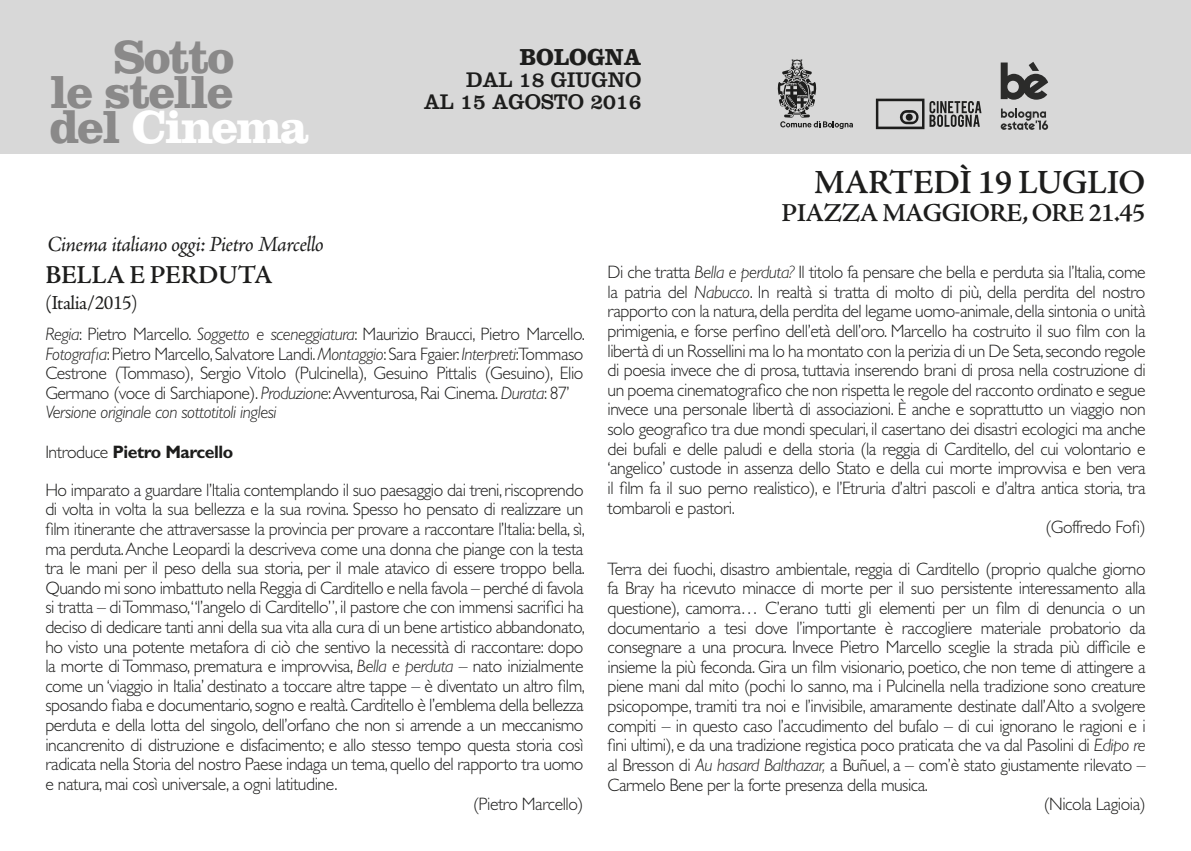
<style>
.page{position:relative;width:1191px;height:851px;background:#fff}
.page>*{position:absolute;margin:0;border:0;box-sizing:border-box;transform-origin:0 0}
.t1{font:700 48.2px/35px "Clarendon";letter-spacing:-.04em;color:#8a8989}
.t2{font:600 34px "Adobe Jenson Pro";letter-spacing:-.015em;color:#1d1d1c}
.t3{font:600 26px "Adobe Jenson Pro";letter-spacing:-.025em;color:#1d1d1c}
.t4{font:700 24px "Clarendon";color:#1d1d1c;scale:.95 1}
.t5{font:italic 22px "Adobe Jenson Pro";letter-spacing:-.03em;color:#1d1d1c}
.t6{font:22px/22px "Clarendon";color:#1d1d1c;text-align:right;scale:.95 1}
.t7{font:20px "Adobe Jenson Pro";letter-spacing:-.025em;color:#1d1d1c}
.t8{font:300 18px/19.6px "Gill Sans";letter-spacing:-.025em;color:#1d1d1c}
.s1{color:#fff}
.s2{font-style:italic}
.s3{font-weight:700}
</style>
<div class="page">
<div style="left:0;top:0;width:1191px;height:153px;background:#d8d8d8"></div>
<svg style="left:876px;top:99px;width:105px;height:30px"></svg>
<svg style="left:777px;top:59px;width:76px;height:70px"></svg>
<svg style="left:1000px;top:108px;width:48px;height:22px"></svg>
<svg style="left:1000px;top:62px;width:48px;height:38px"></svg>
<h1 class="t1" style="left:50px;top:38px;width:261px;text-indent:64px">Sotto<br>le stelle del <span class="s1">Cinema</span></h1>
<p class="t5" style="left:47px;top:231px;width:278px">Cinema italiano oggi: Pietro Marcello</p>
<h3 class="t4" style="left:520px;top:42px;width:130px">BOLOGNA</h3>
<p class="t6" style="left:424px;top:68px;width:231px">DAL 18 GIUGNO<br>AL 15 AGOSTO 2016</p>
<h2 class="t2" style="left:814px;top:163px;width:333px">MARTEDÌ 19 LUGLIO</h2>
<h3 class="t3" style="left:781px;top:198px;width:365px">PIAZZA MAGGIORE, ORE 21.45</h3>
<h3 class="t3" style="left:46px;top:260px;width:229px">BELLA E PERDUTA</h3>
<p class="t7" style="left:45px;top:291px;width:94px">(Italia/2015)</p>
<p class="t8" style="left:45px;top:324px;width:541px"><span class="s2">Regia</span>: Pietro Marcello. <span class="s2">Soggetto e sceneggiatura</span>: Maurizio Braucci, Pietro Marcello.<br><span class="s2">Fotografia</span>: Pietro Marcello, Salvatore Landi. <span class="s2">Montaggio</span>: Sara Fgaier. <span class="s2">Interpreti</span>:Tommaso Cestrone (Tommaso), Sergio Vitolo (Pulcinella), Gesuino Pittalis (Gesuino), Elio Germano (voce di Sarchiapone). <span class="s2">Produzione</span>: Avventurosa, Rai Cinema. <span class="s2">Durata</span>: 87’ <span class="s2">Versione originale con sottotitoli inglesi</span></p>
<p class="t8" style="left:45px;top:433px;width:540px;line-height:37.6px">Introduce <span class="s3">Pietro Marcello<br></span>Ho imparato a guardare l’Italia contemplando il suo paesaggio dai treni, riscoprendo</p>
<p class="t8" style="left:45px;top:499px;width:539px">di volta in volta la sua bellezza e la sua rovina. Spesso ho pensato di realizzare un</p>
<p class="t8" style="left:45px;top:519px;width:541px">film itinerante che attraversasse la provincia per provare a raccontare l’Italia: bella, sì,</p>
<p class="t8" style="left:45px;top:539px;width:539px">ma perduta. Anche Leopardi la descriveva come una donna che piange con la testa</p>
<p class="t8" style="left:45px;top:558px;width:541px">tra le mani per il peso della sua storia, per il male atavico di essere troppo bella.</p>
<p class="t8" style="left:45px;top:578px;width:540px">Quando mi sono imbattuto nella Reggia di Carditello e nella favola – perché di favola</p>
<p class="t8" style="left:45px;top:597px;width:539px">si tratta – di Tommaso,“l’angelo di Carditello”, il pastore che con immensi sacrifici ha</p>
<p class="t8" style="left:45px;top:617px;width:541px">deciso di dedicare tanti anni della sua vita alla cura di un bene artistico abbandonato,</p>
<p class="t8" style="left:45px;top:637px;width:539px">ho visto una potente metafora di ciò che sentivo la necessità di raccontare: dopo</p>
<p class="t8" style="left:45px;top:656px;width:540px">la morte di Tommaso, prematura e improvvisa, <span class="s2">Bella e perduta</span> – nato inizialmente</p>
<p class="t8" style="left:45px;top:676px;width:541px">come un ‘viaggio in Italia’ destinato a toccare altre tappe – è diventato un altro film,</p>
<p class="t8" style="left:45px;top:695px;width:539px">sposando fiaba e documentario, sogno e realtà. Carditello è l’emblema della bellezza</p>
<p class="t8" style="left:45px;top:715px;width:539px">perduta e della lotta del singolo, dell’orfano che non si arrende a un meccanismo</p>
<p class="t8" style="left:45px;top:735px;width:539px">incancrenito di distruzione e disfacimento; e allo stesso tempo questa storia così</p>
<p class="t8" style="left:45px;top:754px;width:539px">radicata nella Storia del nostro Paese indaga un tema, quello del rapporto tra uomo</p>
<p class="t8" style="left:45px;top:774px;width:294px">e natura, mai così universale, a ogni latitudine.</p>
<p class="t8" style="left:473px;top:793px;width:112px">(Pietro Marcello)</p>
<p class="t8" style="left:607px;top:262px;width:539px">Di che tratta <span class="s2">Bella e perduta?</span> Il titolo fa pensare che bella e perduta sia l’Italia, come</p>
<p class="t8" style="left:607px;top:282px;width:539px">la patria del <span class="s2">Nabucco</span>. In realtà si tratta di molto di più, della perdita del nostro</p>
<p class="t8" style="left:607px;top:302px;width:539px">rapporto con la natura, della perdita del legame uomo-animale, della sintonia o unità</p>
<p class="t8" style="left:607px;top:321px;width:540px">primigenia, e forse perfino dell’età dell’oro. Marcello ha costruito il suo film con la</p>
<p class="t8" style="left:607px;top:341px;width:539px">libertà di un Rossellini ma lo ha montato con la perizia di un De Seta, secondo regole</p>
<p class="t8" style="left:607px;top:360px;width:539px">di poesia invece che di prosa, tuttavia inserendo brani di prosa nella costruzione di</p>
<p class="t8" style="left:607px;top:380px;width:539px">un poema cinematografico che non rispetta le regole del racconto ordinato e segue</p>
<p class="t8" style="left:607px;top:400px;width:539px">invece una personale libertà di associazioni. È anche e soprattutto un viaggio non</p>
<p class="t8" style="left:607px;top:419px;width:539px">solo geografico tra due mondi speculari, il casertano dei disastri ecologici ma anche</p>
<p class="t8" style="left:607px;top:439px;width:539px">dei bufali e delle paludi e della storia (la reggia di Carditello, del cui volontario e</p>
<p class="t8" style="left:607px;top:458px;width:539px">‘angelico’ custode in assenza dello Stato e della cui morte improvvisa e ben vera</p>
<p class="t8" style="left:607px;top:478px;width:539px">il film fa il suo perno realistico), e l’Etruria d’altri pascoli e d’altra antica storia, tra</p>
<p class="t8" style="left:607px;top:498px;width:129px">tombaroli e pastori.</p>
<p class="t8" style="left:1045px;top:517px;width:102px">(Goffredo Fofi)</p>
<p class="t8" style="left:607px;top:559px;width:539px">Terra dei fuochi, disastro ambientale, reggia di Carditello (proprio qualche giorno</p>
<p class="t8" style="left:607px;top:578px;width:539px">fa Bray ha ricevuto minacce di morte per il suo persistente interessamento alla</p>
<p class="t8" style="left:607px;top:598px;width:539px">questione), camorra… C’erano tutti gli elementi per un film di denuncia o un</p>
<p class="t8" style="left:607px;top:618px;width:539px">documentario a tesi dove l’importante è raccogliere materiale probatorio da</p>
<p class="t8" style="left:607px;top:637px;width:539px">consegnare a una procura. Invece Pietro Marcello sceglie la strada più difficile e</p>
<p class="t8" style="left:607px;top:657px;width:539px">insieme la più feconda. Gira un film visionario, poetico, che non teme di attingere a</p>
<p class="t8" style="left:607px;top:676px;width:539px">piene mani dal mito (pochi lo sanno, ma i Pulcinella nella tradizione sono creature</p>
<p class="t8" style="left:607px;top:696px;width:539px">psicopompe, tramiti tra noi e l’invisibile, amaramente destinate dall’Alto a svolgere</p>
<p class="t8" style="left:607px;top:716px;width:540px">compiti – in questo caso l’accudimento del bufalo – di cui ignorano le ragioni e i</p>
<p class="t8" style="left:607px;top:735px;width:539px">fini ultimi), e da una tradizione registica poco praticata che va dal Pasolini di <span class="s2">Edipo re</span></p>
<p class="t8" style="left:607px;top:755px;width:540px">al Bresson di <span class="s2">Au hasard Balthazar,</span> a Buñuel, a – com’è stato giustamente rilevato –</p>
<p class="t8" style="left:607px;top:774px;width:322px">Carmelo Bene per la forte presenza della musica.</p>
<p class="t8" style="left:1043px;top:794px;width:103px">(Nicola Lagioia)</p>
</div>
